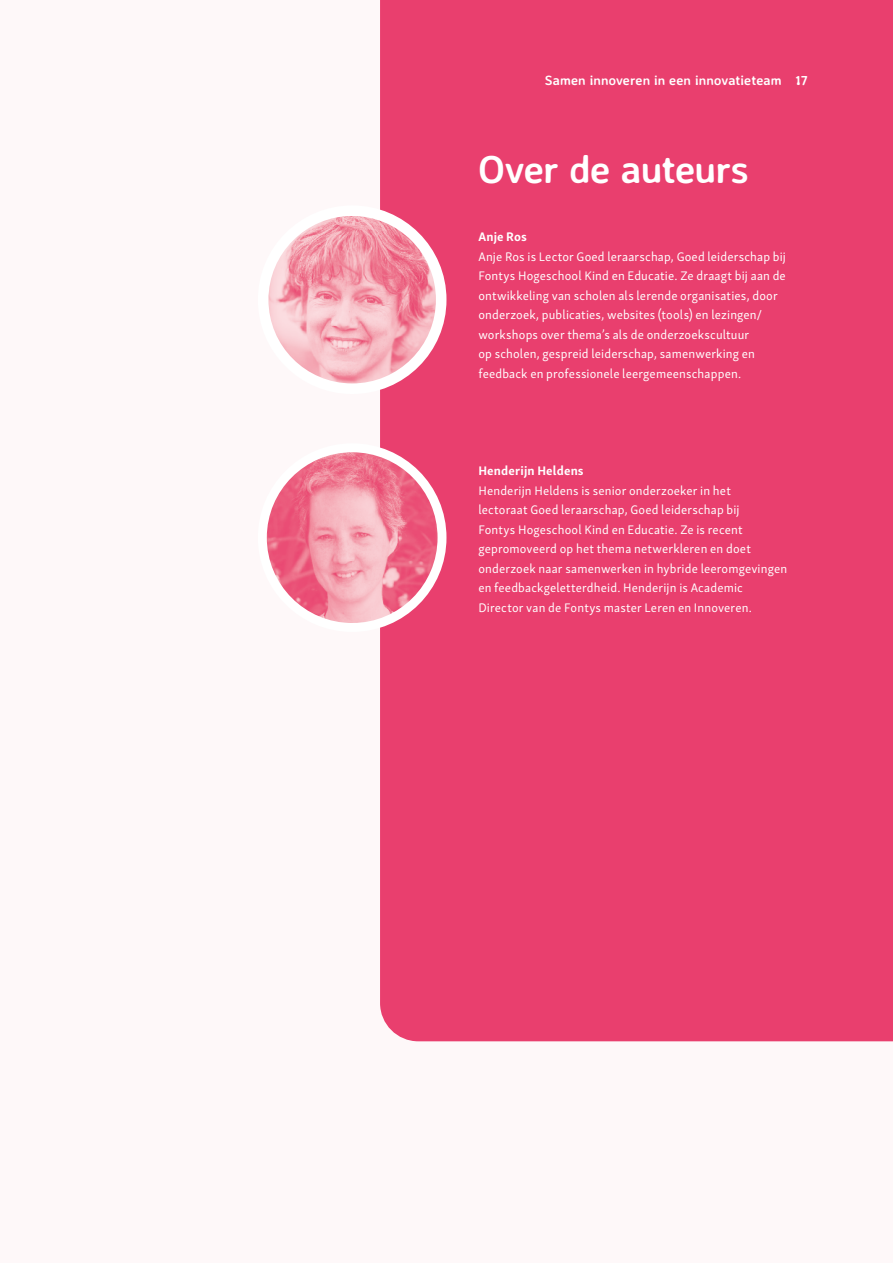
<style>
.page{position:relative;width:893px;height:1263px;background:#fff}
.page>*{position:absolute;margin:0;border:0;box-sizing:border-box;transform-origin:0 0}
.t1{font:700 39px "Averia Sans Libre";letter-spacing:-.025em;color:#fff}
.t2{font:700 13.5px "Averia Sans Libre";color:#fff}
.t3{font:12.75px/19.5px "Skolar Sans Latn";letter-spacing:.015em;color:#fff}
.t4{font:700 12.75px "Skolar Sans Latn";letter-spacing:.015em;color:#fff}
</style>
<div class="page">
<div style="left:380px;top:0;width:513px;height:1041px;background:#e93f6e"></div>
<img style="left:263px;top:211px;width:178px;height:178px;border-radius:89px">
<div style="left:258px;top:205px;width:188px;height:189px;border:11px solid #fff;border-radius:50%"></div>
<img style="left:262px;top:448px;width:180px;height:179px;border-radius:90px">
<div style="left:258px;top:443px;width:188px;height:189px;border:9px solid #fff;border-radius:50%"></div>
<p class="t2" style="left:545px;top:72px;width:265px">Samen innoveren in een innovatieteam 17</p>
<h1 class="t1" style="left:478px;top:144px;width:272px">Over de auteurs</h1>
<p class="t4" style="left:478px;top:226px;width:50px">Anje Ros</p>
<p class="t3" style="left:478px;top:246px;width:309px">Anje Ros is Lector Goed leraarschap, Goed leiderschap bij Fontys Hogeschool Kind en Educatie. Ze draagt bij aan de ontwikkeling van scholen als lerende organisaties, door onderzoek, publicaties, websites (tools) en lezingen/ workshops over thema’s als de onderzoekscultuur<br>op scholen, gespreid leiderschap, samenwerking en feedback en professionele leergemeenschappen.</p>
<p class="t4" style="left:478px;top:461px;width:107px">Henderijn Heldens</p>
<p class="t3" style="left:478px;top:480px;width:310px">Henderijn Heldens is senior onderzoeker in het<br>lectoraat Goed leraarschap, Goed leiderschap bij<br>Fontys Hogeschool Kind en Educatie. Ze is recent gepromoveerd op het thema netwerkleren en doet onderzoek naar samenwerken in hybride leeromgevingen en feedbackgeletterdheid. Henderijn is Academic Director van de Fontys master Leren en Innoveren.</p>
</div>
